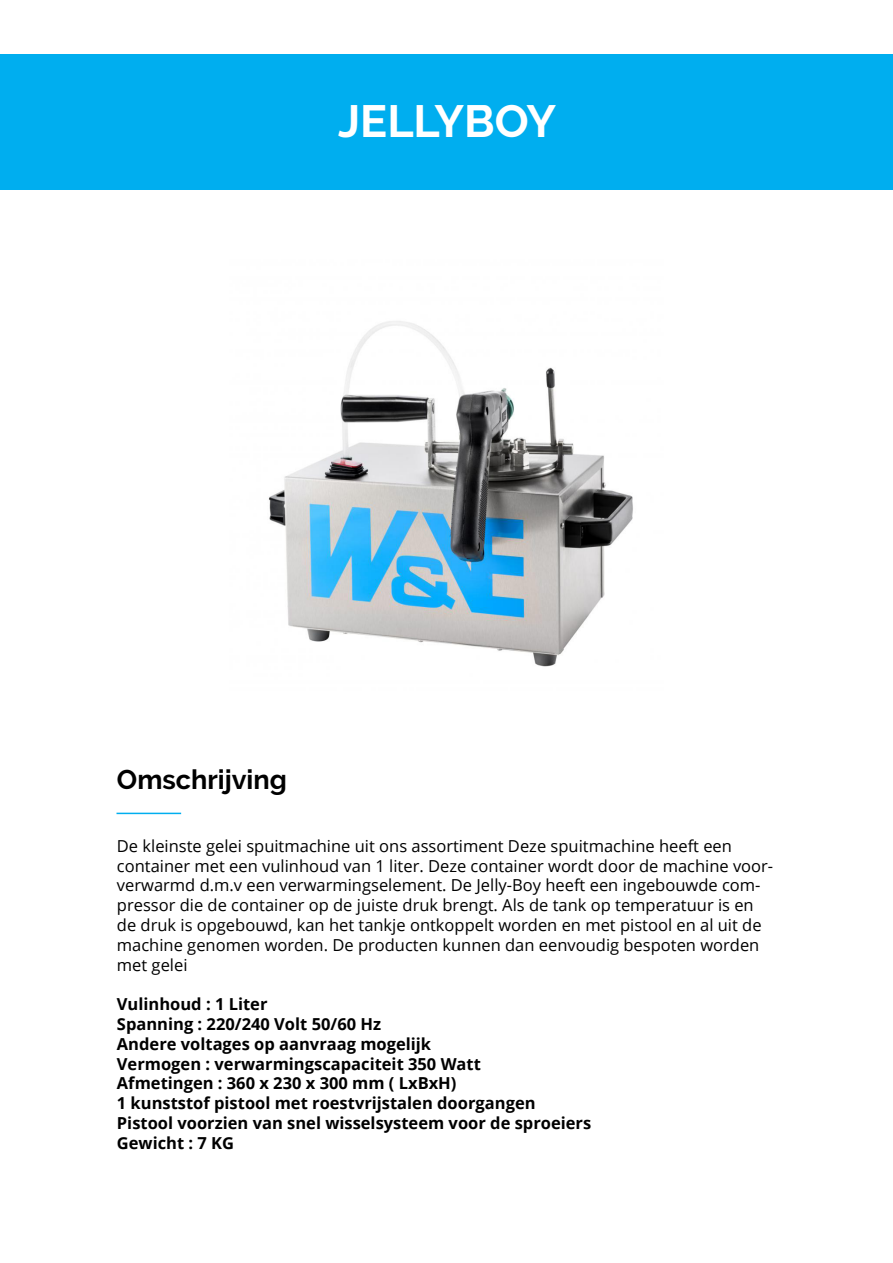
<style>
.page{position:relative;width:893px;height:1263px;background:#fff}
.page>*{position:absolute;margin:0;border:0;box-sizing:border-box;transform-origin:0 0}
.t1{font:700 45px "Raleway";color:#fff}
.t2{font:700 27px "Raleway";color:#000}
.t3{font:16.5px/19.8px "Open Sans";color:#000}
.t4{font:700 16.5px/19.8px "Open Sans";color:#000}
</style>
<div class="page">
<div style="left:0;top:54px;width:892px;height:135px;background:#00aeef"></div>
<hr style="left:117px;top:813px;width:64px;height:1px;background:#00aeef">
<img style="left:269px;top:321px;width:364px;height:346px">
<h1 class="t1" style="left:338px;top:94px;width:220px">JELLYBOY</h1>
<h2 class="t2" style="left:117px;top:763px;width:172px">Omschrijving</h2>
<p class="t3" style="left:117px;top:835px;width:658px">De kleinste gelei spuitmachine uit ons assortiment Deze spuitmachine heeft een container met een vulinhoud van 1 liter. Deze container wordt door de machine voor&shy;verwarmd d.m.v een verwarmingselement. De Jelly-Boy heeft een ingebouwde com&shy;pressor die de container op de juiste druk brengt. Als de tank op temperatuur is en de druk is opgebouwd, kan het tankje ontkoppelt worden en met pistool en al uit de machine genomen worden. De producten kunnen dan eenvoudig bespoten worden met gelei</p>
<p class="t4" style="left:117px;top:994px;width:476px">Vulinhoud : 1 Liter<br>Spanning : 220/240 Volt 50/60 Hz<br>Andere voltages op aanvraag mogelijk<br>Vermogen : verwarmingscapaciteit 350 Watt<br>Afmetingen : 360 x 230 x 300 mm ( LxBxH)<br>1 kunststof pistool met roestvrijstalen doorgangen Pistool voorzien van snel wisselsysteem voor de sproeiers Gewicht : 7 KG</p>
</div>
